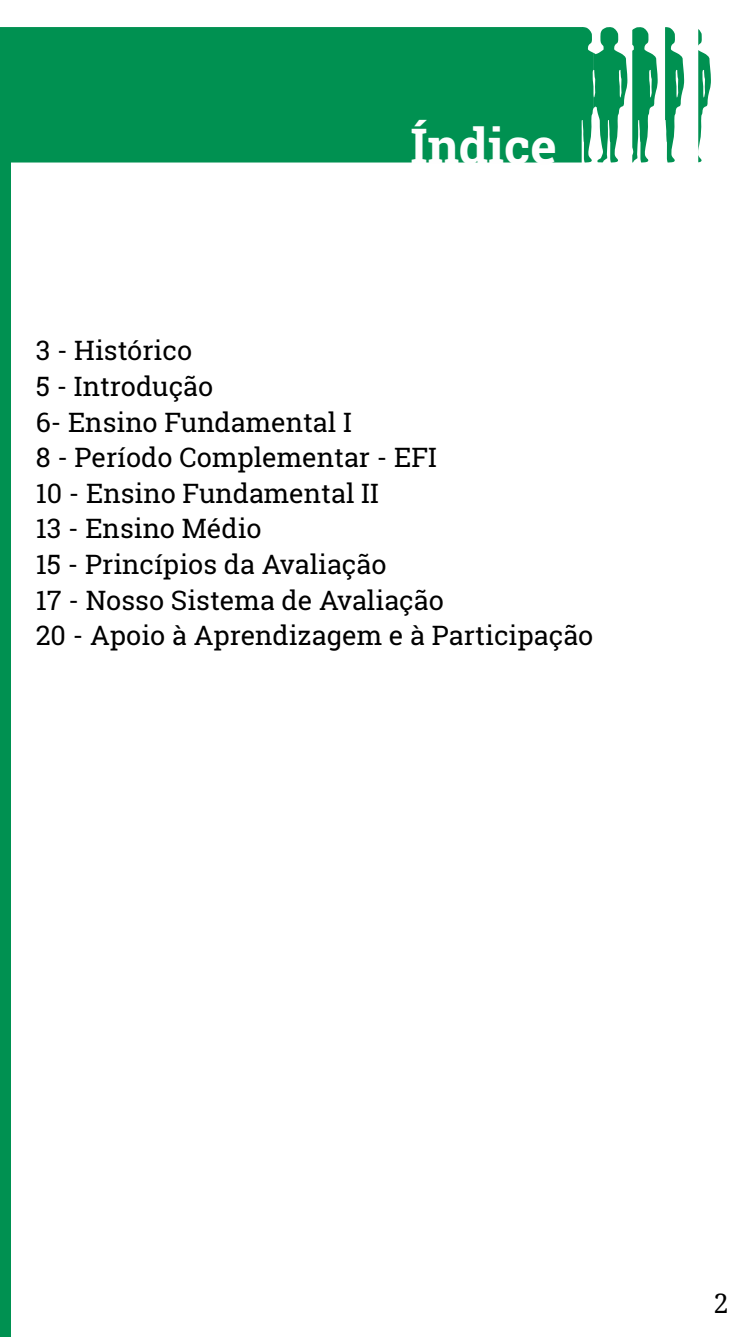
<style>
.page{position:relative;width:754px;height:1340px;background:#fff}
.page>*{position:absolute;margin:0;border:0;box-sizing:border-box;transform-origin:0 0}
.t1{font:700 49.5px "Roboto Slab";color:#fefefe}
.t2{font:27px/35.6px "Roboto Slab";color:#000}
.t3{font:27px "Droid Serif";color:#000}
</style>
<div class="page">
<svg style="left:0;top:27px;width:710px;height:136px;background:#179b61"></svg>
<div style="left:0;top:126px;width:11px;height:1210px;background:#009151"></div>
<h1 class="t1" style="left:410px;top:112px;width:148px">Índice</h1>
<p class="t2" style="left:36px;top:332px;width:559px">3 - Histórico<br>5 - Introdução<br>6- Ensino Fundamental I<br>8 - Período Complementar - EFI<br>10 - Ensino Fundamental II<br>13 - Ensino Médio<br>15 - Princípios da Avaliação<br>17 - Nosso Sistema de Avaliação<br>20 - Apoio à Aprendizagem e à Participação</p>
<p class="t3" style="left:713px;top:1292px;width:17px">2</p>
</div>
